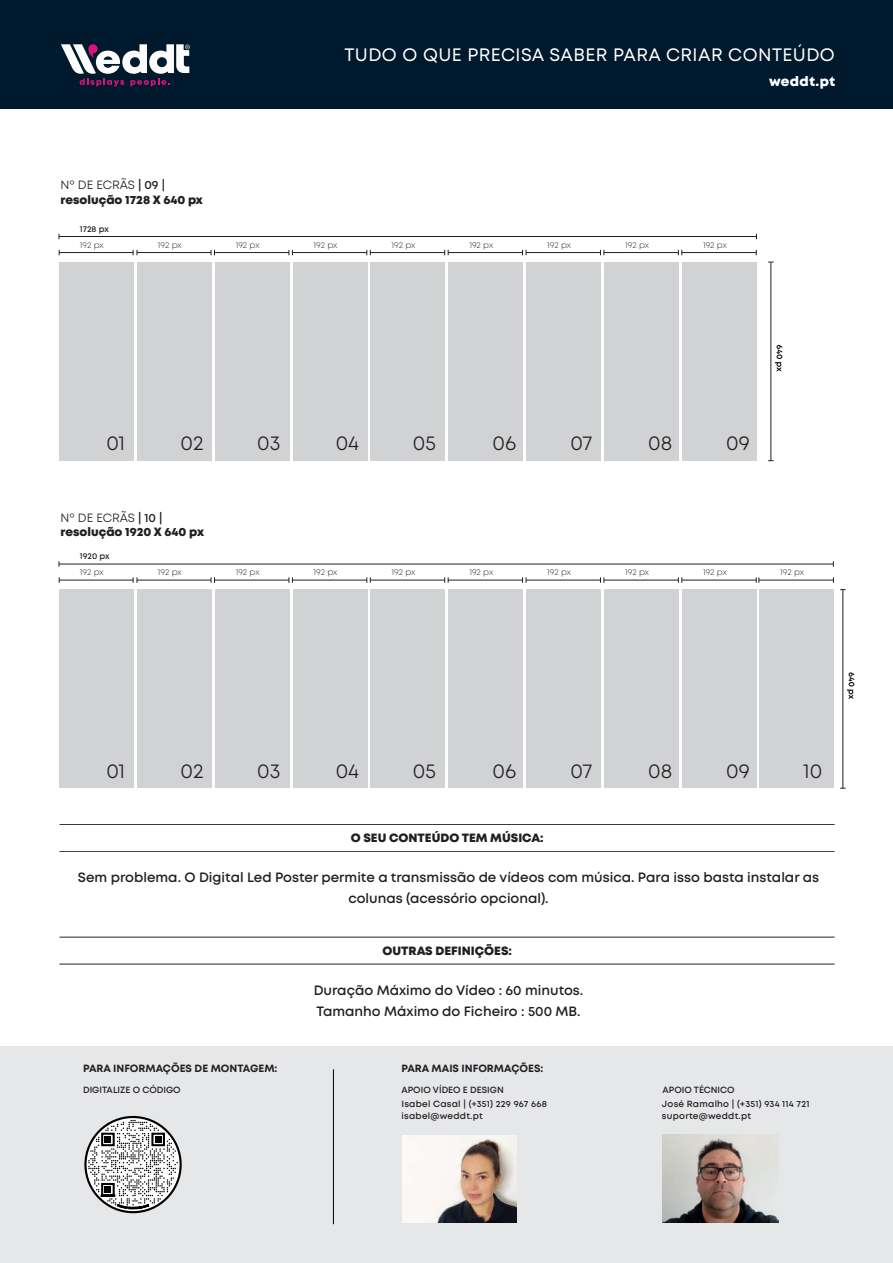
<style>
.page{position:relative;width:893px;height:1263px;background:#fff}
.page>*{position:absolute;margin:0;border:0;box-sizing:border-box;transform-origin:0 0}
.t1{font:20.25px "Mont";color:#231f20}
.t2{font:18px "Mont";letter-spacing:.025em;color:#fff}
.t3{font:600 13.5px/21px "Mont";color:#231f20;text-align:center}
.t4{font:800 13.5px "Mont";color:#fff}
.t5{font:800 12px/14.5px "Mont";color:#231f20}
.t6{font:700 10.5px "Mont";color:#231f20}
.t7{font:600 9px/14.1px "Mont";color:#231f20}
.t8{font:600 9px/14.1px "Mont";letter-spacing:.02em;color:#231f20}
.t9{font:300 8.4px "Mont";color:#231f20}
.t10{font:600 8.4px "Mont";color:#231f20}
.s1{font-weight:400}
.s2{font-weight:600}
</style>
<div class="page">
<div style="left:0;top:1046px;width:893px;height:217px;background:#e6e7e9"></div>
<svg style="left:88px;top:1120px;width:90px;height:91px"></svg>
<svg style="left:85px;top:1117px;width:96px;height:95px;background:#bcbcbc"></svg>
<div style="left:84px;top:1116px;width:98px;height:97px;border:2px solid #000001;border-radius:50%"></div>
<hr style="left:333px;top:1069px;width:1px;height:155px;background:#000001">
<img style="left:403px;top:1136px;width:113px;height:86px">
<img style="left:663px;top:1135px;width:115px;height:87px">
<hr style="left:59px;top:851px;width:776px;height:1px;background:#231f20">
<hr style="left:59px;top:824px;width:776px;height:1px;background:#231f20">
<hr style="left:59px;top:964px;width:776px;height:1px;background:#231f20">
<hr style="left:59px;top:937px;width:776px;height:1px;background:#231f20">
<svg style="left:775px;top:345px;width:7px;height:27px"></svg>
<div style="left:59px;top:262px;width:75px;height:199px;background:#d1d2d4"></div>
<hr style="left:59px;top:252px;width:74px;height:1px;background:#231f20">
<hr style="left:59px;top:236px;width:697px;height:1px;background:#231f20">
<div style="left:137px;top:262px;width:74px;height:199px;background:#d1d2d4"></div>
<hr style="left:137px;top:252px;width:74px;height:1px;background:#231f20">
<svg style="left:133px;top:250px;width:5px;height:5px"></svg>
<div style="left:215px;top:262px;width:74px;height:199px;background:#d1d2d4"></div>
<hr style="left:214px;top:252px;width:75px;height:1px;background:#231f20">
<div style="left:293px;top:262px;width:74px;height:199px;background:#d1d2d4"></div>
<hr style="left:292px;top:252px;width:75px;height:1px;background:#231f20">
<svg style="left:289px;top:250px;width:4px;height:5px"></svg>
<div style="left:371px;top:262px;width:74px;height:199px;background:#d1d2d4"></div>
<hr style="left:370px;top:252px;width:75px;height:1px;background:#231f20">
<svg style="left:367px;top:250px;width:4px;height:5px"></svg>
<div style="left:449px;top:262px;width:74px;height:199px;background:#d1d2d4"></div>
<hr style="left:448px;top:252px;width:75px;height:1px;background:#231f20">
<svg style="left:444px;top:250px;width:5px;height:5px"></svg>
<hr style="left:771px;top:262px;width:1px;height:199px;background:#231f20">
<div style="left:526px;top:262px;width:75px;height:199px;background:#d1d2d4"></div>
<hr style="left:526px;top:252px;width:74px;height:1px;background:#231f20">
<svg style="left:522px;top:250px;width:5px;height:5px"></svg>
<div style="left:604px;top:262px;width:75px;height:199px;background:#d1d2d4"></div>
<hr style="left:604px;top:252px;width:74px;height:1px;background:#231f20">
<svg style="left:600px;top:250px;width:5px;height:5px"></svg>
<div style="left:682px;top:262px;width:75px;height:199px;background:#d1d2d4"></div>
<hr style="left:682px;top:252px;width:74px;height:1px;background:#231f20">
<svg style="left:847px;top:672px;width:7px;height:27px"></svg>
<div style="left:59px;top:589px;width:75px;height:199px;background:#d1d2d4"></div>
<hr style="left:59px;top:580px;width:74px;height:1px;background:#231f20">
<hr style="left:59px;top:564px;width:774px;height:1px;background:#231f20">
<div style="left:137px;top:589px;width:74px;height:199px;background:#d1d2d4"></div>
<hr style="left:137px;top:580px;width:74px;height:1px;background:#231f20">
<svg style="left:133px;top:577px;width:5px;height:6px"></svg>
<div style="left:215px;top:589px;width:74px;height:199px;background:#d1d2d4"></div>
<hr style="left:214px;top:580px;width:75px;height:1px;background:#231f20">
<div style="left:293px;top:589px;width:74px;height:199px;background:#d1d2d4"></div>
<hr style="left:292px;top:580px;width:75px;height:1px;background:#231f20">
<svg style="left:289px;top:577px;width:4px;height:6px"></svg>
<div style="left:371px;top:589px;width:74px;height:199px;background:#d1d2d4"></div>
<hr style="left:370px;top:580px;width:75px;height:1px;background:#231f20">
<svg style="left:367px;top:577px;width:4px;height:6px"></svg>
<div style="left:449px;top:589px;width:74px;height:199px;background:#d1d2d4"></div>
<hr style="left:448px;top:580px;width:75px;height:1px;background:#231f20">
<svg style="left:444px;top:577px;width:5px;height:6px"></svg>
<hr style="left:843px;top:590px;width:1px;height:198px;background:#231f20">
<div style="left:526px;top:589px;width:75px;height:199px;background:#d1d2d4"></div>
<hr style="left:526px;top:580px;width:74px;height:1px;background:#231f20">
<svg style="left:522px;top:577px;width:5px;height:6px"></svg>
<div style="left:604px;top:589px;width:75px;height:199px;background:#d1d2d4"></div>
<hr style="left:604px;top:580px;width:74px;height:1px;background:#231f20">
<svg style="left:600px;top:577px;width:5px;height:6px"></svg>
<div style="left:682px;top:589px;width:75px;height:199px;background:#d1d2d4"></div>
<hr style="left:682px;top:580px;width:74px;height:1px;background:#231f20">
<svg style="left:678px;top:577px;width:4px;height:6px"></svg>
<div style="left:759px;top:589px;width:75px;height:199px;background:#d1d2d4"></div>
<hr style="left:759px;top:580px;width:74px;height:1px;background:#231f20">
<svg style="left:756px;top:577px;width:4px;height:6px"></svg>
<div style="left:0;top:0;width:893px;height:109px;background:#00192c"></div>
<svg style="left:61px;top:44px;width:129px;height:42px"></svg>
<h2 class="t2" style="left:344px;top:43px;width:492px">TUDO O QUE PRECISA SABER PARA CRIAR CONTEÚDO</h2>
<p class="t4" style="left:769px;top:72px;width:68px">weddt.pt</p>
<p class="t5" style="left:60px;top:178px;width:144px"><span class="s1">Nº DE ECRÃS</span> <span class="s2">| 09 | </span>resolução 1728 X 640 px</p>
<p class="t10" style="left:80px;top:223px;width:30px">1728 px</p>
<p class="t9" style="left:158px;top:239px;width:25px">192 px</p>
<p class="t9" style="left:236px;top:239px;width:25px">192 px</p>
<p class="t9" style="left:314px;top:239px;width:25px">192 px</p>
<p class="t9" style="left:391px;top:239px;width:25px">192 px</p>
<p class="t9" style="left:469px;top:239px;width:25px">192 px</p>
<p class="t9" style="left:80px;top:239px;width:25px">192 px</p>
<p class="t9" style="left:547px;top:239px;width:25px">192 px</p>
<p class="t9" style="left:625px;top:239px;width:25px">192 px</p>
<p class="t9" style="left:703px;top:239px;width:25px">192 px</p>
<h1 class="t1" style="left:106px;top:430px;width:20px">01</h1>
<h1 class="t1" style="left:181px;top:430px;width:25px">02</h1>
<h1 class="t1" style="left:257px;top:430px;width:25px">03</h1>
<h1 class="t1" style="left:336px;top:430px;width:25px">04</h1>
<h1 class="t1" style="left:413px;top:430px;width:25px">05</h1>
<h1 class="t1" style="left:492px;top:430px;width:25px">06</h1>
<p class="t5" style="left:60px;top:511px;width:145px"><span class="s1">Nº DE ECRÃS</span> <span class="s2">| 10 | </span>resolução 1920 X 640 px</p>
<p class="t10" style="left:80px;top:551px;width:31px">1920 px</p>
<p class="t9" style="left:158px;top:567px;width:25px">192 px</p>
<p class="t9" style="left:236px;top:567px;width:25px">192 px</p>
<p class="t9" style="left:314px;top:567px;width:25px">192 px</p>
<p class="t9" style="left:391px;top:567px;width:25px">192 px</p>
<p class="t9" style="left:469px;top:567px;width:25px">192 px</p>
<p class="t9" style="left:80px;top:567px;width:25px">192 px</p>
<h1 class="t1" style="left:570px;top:430px;width:23px">07</h1>
<p class="t9" style="left:547px;top:567px;width:25px">192 px</p>
<h1 class="t1" style="left:648px;top:430px;width:26px">08</h1>
<h1 class="t1" style="left:726px;top:430px;width:25px">09</h1>
<p class="t9" style="left:625px;top:567px;width:25px">192 px</p>
<p class="t9" style="left:703px;top:567px;width:25px">192 px</p>
<p class="t9" style="left:780px;top:567px;width:25px">192 px</p>
<h1 class="t1" style="left:106px;top:758px;width:20px">01</h1>
<h1 class="t1" style="left:181px;top:758px;width:25px">02</h1>
<h1 class="t1" style="left:257px;top:758px;width:25px">03</h1>
<h1 class="t1" style="left:336px;top:758px;width:25px">04</h1>
<h1 class="t1" style="left:413px;top:758px;width:25px">05</h1>
<h1 class="t1" style="left:492px;top:758px;width:25px">06</h1>
<p class="t5" style="left:351px;top:831px;width:194px">O SEU CONTEÚDO TEM MÚSICA:</p>
<h1 class="t1" style="left:570px;top:758px;width:23px">07</h1>
<h1 class="t1" style="left:648px;top:758px;width:26px">08</h1>
<h1 class="t1" style="left:726px;top:758px;width:25px">09</h1>
<h1 class="t1" style="left:803px;top:758px;width:21px">10</h1>
<p class="t3" style="left:78px;top:867px;width:743px">Sem problema. O Digital Led Poster permite a transmissão de vídeos com música. Para isso basta instalar as colunas (acessório opcional).</p>
<p class="t5" style="left:383px;top:943px;width:131px">OUTRAS DEFINIÇÕES:</p>
<p class="t3" style="left:314px;top:980px;width:271px;text-align:left">Duração Máximo do Vídeo : 60 minutos.<br>Tamanho Máximo do Ficheiro : 500 MB.</p>
<p class="t6" style="left:83px;top:1061px;width:196px">PARA INFORMAÇÕES DE MONTAGEM:</p>
<p class="t7" style="left:83px;top:1082px;width:99px">DIGITALIZE O CÓDIGO</p>
<p class="t8" style="left:401px;top:1082px;width:147px">APOIO VÍDEO E DESIGN<br>Isabel Casal | (+351) 229 967 668</p>
<p class="t7" style="left:402px;top:1109px;width:83px">isabel@weddt.pt</p>
<p class="t6" style="left:401px;top:1061px;width:143px">PARA MAIS INFORMAÇÕES:</p>
<p class="t7" style="left:662px;top:1082px;width:149px">APOIO TÉCNICO<br>José Ramalho | (+351) 934 114 721</p>
<p class="t7" style="left:662px;top:1109px;width:91px">suporte@weddt.pt</p>
</div>
